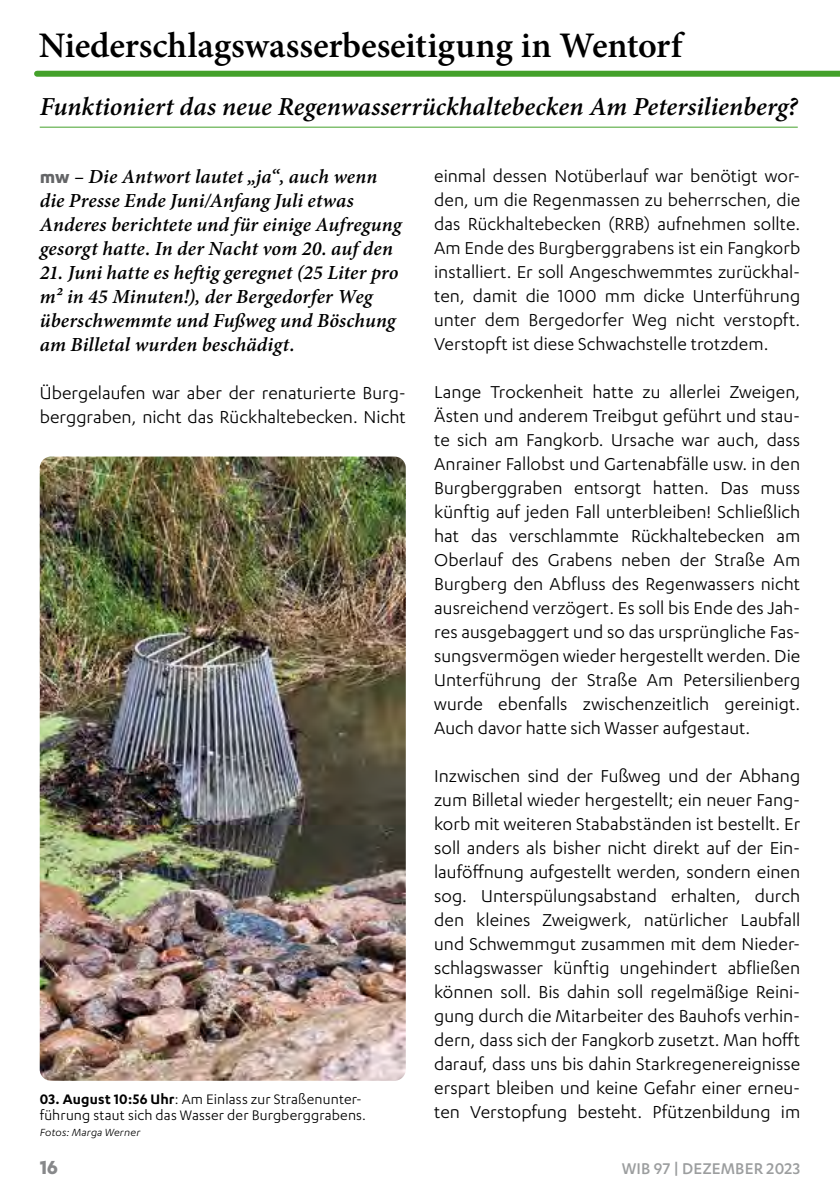
<style>
.page{position:relative;width:840px;height:1191px;background:#fff}
.page>*{position:absolute;margin:0;border:0;box-sizing:border-box;transform-origin:0 0}
.t1{font:600 36px "Minion Pro";letter-spacing:-.005em;color:#000}
.t2{font:italic 600 26px "Minion Pro";color:#000}
.t3{font:700 22px "Karbon";color:#87888a}
.t4{font:20px/24px "Karbon";color:#000;text-align:justify}
.t5{font:italic 600 20px/24px "Minion Pro";letter-spacing:.005em;color:#000}
.t6{font:500 18px "Karbon";letter-spacing:.01em;color:#9c9e9f}
.t7{font:16px/16px "Karbon";letter-spacing:.01em;color:#000}
.t8{font:italic 12px "Karbon";letter-spacing:.02em;color:#000}
.s1{font-family:"Karbon";font-weight:700;font-style:normal;color:#646567}
.s2{font-weight:600}
</style>
<div class="page">
<div style="left:37px;top:71px;width:802px;height:6px;background:#44a12b"></div>
<hr style="left:40px;top:127px;width:757px;height:1px;background:#44a12b">
<img style="left:40px;top:456px;width:365px;height:624px">
<h1 class="t1" style="left:39px;top:20px;width:645px">Niederschlagswasserbeseitigung in Wentorf</h1>
<h2 class="t2" style="left:40px;top:89px;width:759px">Funktioniert das neue Regenwasserrückhaltebecken Am Petersilienberg?</h2>
<p class="t4" style="left:434px;top:163px;width:367px">einmal dessen Notüberlauf war benötigt wor&shy;den, um die Regenmassen zu beherrschen, die das Rückhaltebecken (RRB) aufnehmen sollte.<br>Am Ende des Burgberggrabens ist ein Fangkorb installiert. Er soll Angeschwemmtes zurückhal&shy;ten, damit die 1000 mm dicke Unterführung unter dem Bergedorfer Weg nicht verstopft.<br>Verstopft ist diese Schwachstelle trotzdem.</p>
<p class="t4" style="left:434px;top:379px;width:367px">Lange Trockenheit hatte zu allerlei Zweigen, Ästen und anderem Treibgut geführt und stau&shy;te sich am Fangkorb. Ursache war auch, dass Anrainer Fallobst und Gartenabfälle usw. in den Burgberggraben entsorgt hatten. Das muss künftig auf jeden Fall unterbleiben! Schließlich hat das verschlammte Rückhaltebecken am Oberlauf des Grabens neben der Straße Am Burgberg den Abfluss des Regenwassers nicht ausreichend verzögert. Es soll bis Ende des Jah&shy;res ausgebaggert und so das ursprüngliche Fas&shy;sungsvermögen wieder hergestellt werden. Die Unterführung der Straße Am Petersilienberg wurde ebenfalls zwischenzeitlich gereinigt.<br>Auch davor hatte sich Wasser aufgestaut.</p>
<p class="t4" style="left:434px;top:763px;width:367px">Inzwischen sind der Fußweg und der Abhang zum Billetal wieder hergestellt; ein neuer Fang&shy;korb mit weiteren Stababständen ist bestellt. Er soll anders als bisher nicht direkt auf der Ein&shy;lauföffnung aufgestellt werden, sondern einen sog. Unterspülungsabstand erhalten, durch den kleines Zweigwerk, natürlicher Laubfall und Schwemmgut zusammen mit dem Nieder&shy;schlagswasser künftig ungehindert abfließen können soll. Bis dahin soll regelmäßige Reini&shy;gung durch die Mitarbeiter des Bauhofs verhin&shy;dern, dass sich der Fangkorb zusetzt. Man hofft darauf, dass uns bis dahin Starkregenereignisse erspart bleiben und keine Gefahr einer erneu&shy;ten Verstopfung besteht. Pfützenbildung im</p>
<p class="t5" style="left:40px;top:164px;width:363px"><span class="s1">mw</span> – Die Antwort lautet „ja“, auch wenn die Presse Ende Juni/Anfang Juli etwas Anderes berichtete und für einige Aufregung gesorgt hatte. In der Nacht vom 20. auf den</p>
<p class="t5" style="left:40px;top:260px;width:360px">21. Juni hatte es heftig geregnet (25 Liter pro m² in 45 Minuten!), der Bergedorfer Weg überschwemmte und Fußweg und Böschung am Billetal wurden beschädigt.</p>
<p class="t4" style="left:40px;top:380px;width:367px">Übergelaufen war aber der renaturierte Burg&shy;berggraben, nicht das Rückhaltebecken. Nicht</p>
<p class="t7" style="left:40px;top:1091px;width:328px"><span class="s2">03. August 10:56 Uhr</span>: Am Einlass zur Straßenunter&shy;führung staut sich das Wasser der Burgberggrabens.</p>
<p class="t8" style="left:40px;top:1126px;width:102px">Fotos: Marga Werner</p>
<p class="t3" style="left:40px;top:1154px;width:20px">16</p>
<p class="t6" style="left:621px;top:1158px;width:180px">WIB 97 | DEZEMBER 2023</p>
</div>
